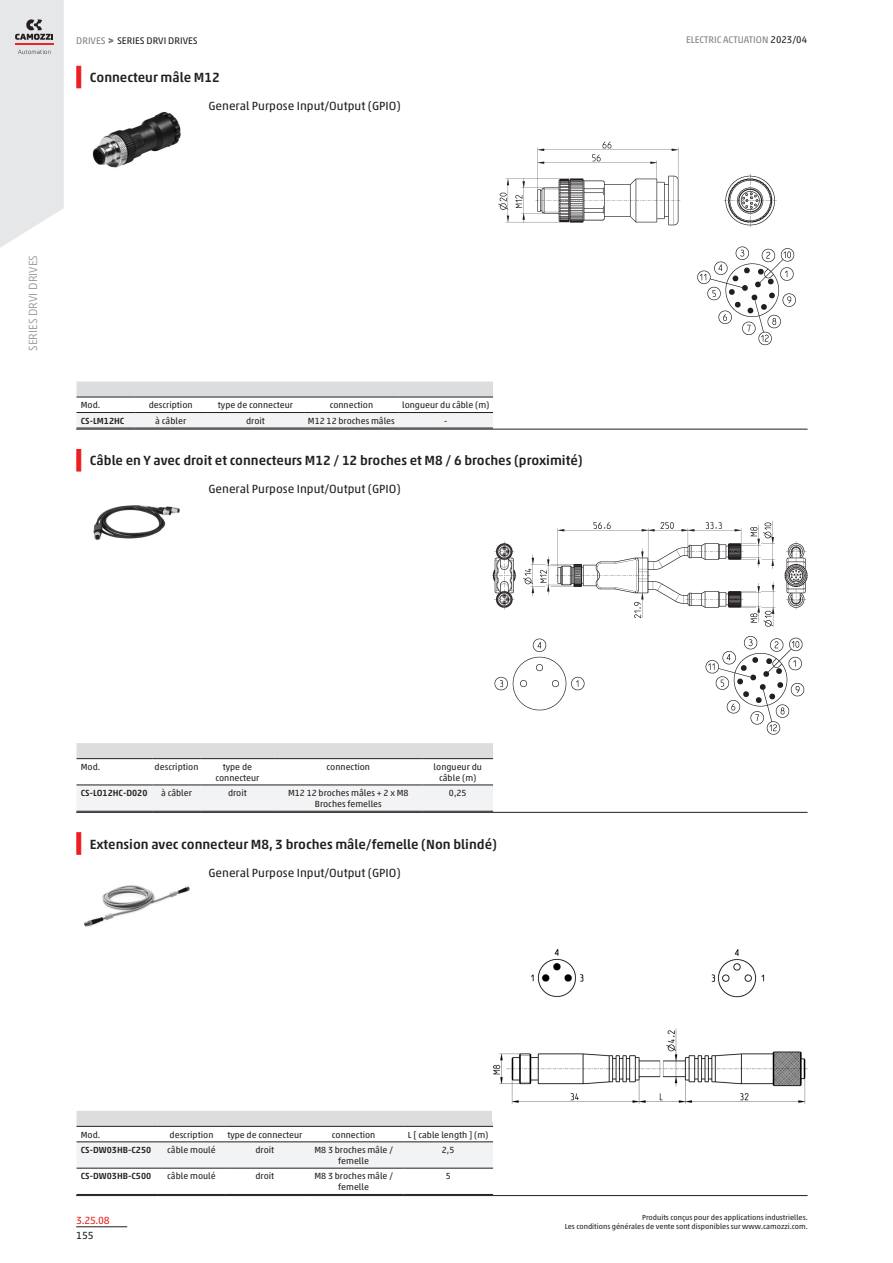
<style>
.page{position:relative;width:893px;height:1263px;background:#fff}
.page>*{position:absolute;margin:0;border:0;box-sizing:border-box;transform-origin:0 0}
.blockTitle_value{font:500 13.5px "Akko W1 G";color:#231f20}
.normal_value{font:12px "Akko W1 G";color:#231f20}
.t1{font:300 12px "Akko W1 G";color:#939598}
.secL{font:10.5px "Akko W1 G";color:#e72621}
.sec4L{font:10.5px "Akko W1 G";color:#231f20}
.footTitleL{font:9.75px "Akko W1 G";color:#808285}
.headTitleL{font:9.75px "Akko W1 G";color:#231f20}
.models_header{font:9px/10.8px "Akko W1 G";color:#231f20;text-align:center}
.models_cell{font:9px/10.8px "Akko W1 G";color:#231f20;text-align:center}
.models_row_header{font:500 9px "Akko W1 G";color:#231f20}
.models_model{font:9px "Akko W1 G";color:#231f20}
.footNotesL{font:7.5px/9px "Akko W1 G";color:#231f20;text-align:right}
.s1{color:#808285}
.s2{font-size:9px;color:#808285}
.s3{color:#231f20}
</style>
<div class="page">
<hr style="left:76px;top:1226px;width:51px;height:1px;background:#231f20">
<svg style="left:0;top:0;width:64px;height:248px;background:#e4e4e6"></svg>
<svg style="left:76px;top:66px;width:5px;height:22px"></svg>
<svg style="left:77px;top:381px;width:416px;height:16px;background:#d7d8da"></svg>
<div style="left:77px;top:413px;width:416px;height:15px;background:#f2f3f4"></div>
<hr style="left:77px;top:428px;width:58px;height:1px;background:#231f20">
<hr style="left:135px;top:428px;width:72px;height:1px;background:#231f20">
<hr style="left:207px;top:428px;width:97px;height:1px;background:#231f20">
<hr style="left:304px;top:428px;width:95px;height:1px;background:#231f20">
<hr style="left:399px;top:428px;width:94px;height:1px;background:#231f20">
<hr style="left:77px;top:397px;width:58px;height:1px;background:#231f20">
<hr style="left:77px;top:412px;width:58px;height:1px;background:#231f20">
<hr style="left:135px;top:397px;width:72px;height:1px;background:#231f20">
<hr style="left:135px;top:412px;width:72px;height:1px;background:#231f20">
<hr style="left:207px;top:397px;width:97px;height:1px;background:#231f20">
<hr style="left:207px;top:412px;width:97px;height:1px;background:#231f20">
<hr style="left:304px;top:397px;width:95px;height:1px;background:#231f20">
<hr style="left:304px;top:412px;width:95px;height:1px;background:#231f20">
<hr style="left:399px;top:397px;width:94px;height:1px;background:#231f20">
<hr style="left:399px;top:412px;width:94px;height:1px;background:#231f20">
<hr style="left:76px;top:429px;width:731px;height:1px;background:#231f20">
<img style="left:498px;top:141px;width:298px;height:205px">
<img style="left:92px;top:111px;width:89px;height:57px">
<svg style="left:76px;top:449px;width:5px;height:22px"></svg>
<div style="left:77px;top:743px;width:416px;height:15px;background:#dcdddf"></div>
<div style="left:77px;top:786px;width:416px;height:25px;background:#f2f3f4"></div>
<hr style="left:77px;top:811px;width:75px;height:1px;background:#231f20">
<hr style="left:152px;top:811px;width:49px;height:1px;background:#231f20">
<hr style="left:201px;top:811px;width:73px;height:1px;background:#231f20">
<hr style="left:274px;top:811px;width:148px;height:1px;background:#231f20">
<hr style="left:422px;top:811px;width:71px;height:1px;background:#231f20">
<hr style="left:77px;top:758px;width:75px;height:1px;background:#231f20">
<hr style="left:77px;top:785px;width:75px;height:1px;background:#231f20">
<hr style="left:152px;top:758px;width:49px;height:1px;background:#231f20">
<hr style="left:152px;top:785px;width:49px;height:1px;background:#231f20">
<hr style="left:201px;top:758px;width:73px;height:1px;background:#231f20">
<hr style="left:201px;top:785px;width:73px;height:1px;background:#231f20">
<hr style="left:274px;top:758px;width:148px;height:1px;background:#231f20">
<hr style="left:274px;top:785px;width:148px;height:1px;background:#231f20">
<hr style="left:422px;top:758px;width:71px;height:1px;background:#231f20">
<hr style="left:422px;top:785px;width:71px;height:1px;background:#231f20">
<hr style="left:76px;top:812px;width:731px;height:1px;background:#231f20">
<img style="left:493px;top:521px;width:314px;height:214px">
<img style="left:93px;top:505px;width:87px;height:36px">
<svg style="left:76px;top:832px;width:5px;height:23px"></svg>
<div style="left:77px;top:1111px;width:416px;height:15px;background:#dcdddf"></div>
<svg style="left:77px;top:1142px;width:416px;height:26px"></svg>
<hr style="left:77px;top:1168px;width:80px;height:1px;background:#231f20">
<hr style="left:77px;top:1194px;width:80px;height:1px;background:#231f20">
<hr style="left:157px;top:1168px;width:69px;height:1px;background:#231f20">
<hr style="left:157px;top:1194px;width:69px;height:1px;background:#231f20">
<hr style="left:226px;top:1168px;width:78px;height:1px;background:#231f20">
<hr style="left:226px;top:1194px;width:78px;height:1px;background:#231f20">
<hr style="left:304px;top:1168px;width:99px;height:1px;background:#231f20">
<hr style="left:304px;top:1194px;width:99px;height:1px;background:#231f20">
<hr style="left:403px;top:1168px;width:90px;height:1px;background:#231f20">
<hr style="left:403px;top:1194px;width:90px;height:1px;background:#231f20">
<hr style="left:77px;top:1126px;width:80px;height:1px;background:#231f20">
<hr style="left:77px;top:1141px;width:80px;height:1px;background:#231f20">
<hr style="left:157px;top:1126px;width:69px;height:1px;background:#231f20">
<hr style="left:157px;top:1141px;width:69px;height:1px;background:#231f20">
<hr style="left:226px;top:1126px;width:78px;height:1px;background:#231f20">
<hr style="left:226px;top:1141px;width:78px;height:1px;background:#231f20">
<hr style="left:304px;top:1126px;width:99px;height:1px;background:#231f20">
<hr style="left:304px;top:1141px;width:99px;height:1px;background:#231f20">
<hr style="left:403px;top:1126px;width:90px;height:1px;background:#231f20">
<hr style="left:403px;top:1141px;width:90px;height:1px;background:#231f20">
<hr style="left:76px;top:1195px;width:731px;height:1px;background:#231f20">
<img style="left:493px;top:948px;width:314px;height:156px">
<img style="left:84px;top:885px;width:106px;height:42px">
<p class="headTitleL" style="left:76px;top:33px;width:123px"><span class="s1">DRIVES</span> <span class="s2">&gt;</span> SERIES DRVI DRIVES</p>
<p class="footTitleL" style="left:686px;top:33px;width:123px">ELECTRIC ACTUATION <span class="s3">2023/04</span></p>
<p class="blockTitle_value" style="left:90px;top:68px;width:132px">Connecteur mâle M12</p>
<p class="normal_value" style="left:209px;top:97px;width:194px">General Purpose Input/Output (GPIO)</p>
<p class="t1" style="left:24px;top:351px;width:97px;rotate:-90deg">SERIES DRVI DRIVES</p>
<p class="models_model" style="left:81px;top:399px;width:21px">Mod.</p>
<p class="models_header" style="left:149px;top:399px;width:45px">description</p>
<p class="models_header" style="left:218px;top:399px;width:77px">type de connecteur</p>
<p class="models_header" style="left:330px;top:399px;width:45px">connection</p>
<p class="models_header" style="left:402px;top:399px;width:89px">longueur du câble (m)</p>
<p class="models_row_header" style="left:81px;top:414px;width:45px">CS-LM12HC</p>
<p class="models_cell" style="left:155px;top:415px;width:32px">à câbler</p>
<p class="models_cell" style="left:246px;top:415px;width:20px">droit</p>
<p class="models_cell" style="left:308px;top:415px;width:88px">M12 12 broches mâles</p>
<p class="models_cell" style="left:444px;top:415px;width:5px">-</p>
<p class="blockTitle_value" style="left:90px;top:451px;width:494px">Câble en Y avec droit et connecteurs M12 / 12 broches et M8 / 6 broches (proximité)</p>
<p class="normal_value" style="left:209px;top:480px;width:194px">General Purpose Input/Output (GPIO)</p>
<p class="models_model" style="left:81px;top:760px;width:21px">Mod.</p>
<p class="models_header" style="left:155px;top:761px;width:45px">description</p>
<p class="models_header" style="left:215px;top:761px;width:45px">type de connecteur</p>
<p class="models_header" style="left:327px;top:761px;width:45px">connection</p>
<p class="models_header" style="left:434px;top:761px;width:50px">longueur du câble (m)</p>
<p class="models_row_header" style="left:81px;top:786px;width:68px">CS-LO12HC-D020</p>
<p class="models_cell" style="left:161px;top:787px;width:32px">à câbler</p>
<p class="models_cell" style="left:228px;top:787px;width:20px">droit</p>
<p class="models_cell" style="left:288px;top:787px;width:122px">M12 12 broches mâles + 2 x M8<br>Broches femelles</p>
<p class="models_cell" style="left:449px;top:787px;width:19px">0,25</p>
<p class="blockTitle_value" style="left:90px;top:834px;width:409px">Extension avec connecteur M8, 3 broches mâle/femelle (Non blindé)</p>
<p class="normal_value" style="left:209px;top:864px;width:194px">General Purpose Input/Output (GPIO)</p>
<p class="models_model" style="left:81px;top:1128px;width:21px">Mod.</p>
<p class="models_header" style="left:170px;top:1128px;width:45px">description</p>
<p class="models_header" style="left:227px;top:1128px;width:77px">type de connecteur</p>
<p class="models_header" style="left:332px;top:1128px;width:45px">connection</p>
<p class="models_header" style="left:408px;top:1128px;width:82px">L [ cable length ] (m)</p>
<p class="models_row_header" style="left:81px;top:1143px;width:72px">CS-DW03HB-C250</p>
<p class="models_cell" style="left:167px;top:1144px;width:50px">câble moulé</p>
<p class="models_cell" style="left:255px;top:1144px;width:20px">droit</p>
<p class="models_cell" style="left:314px;top:1144px;width:80px">M8 3 broches mâle / femelle</p>
<p class="models_cell" style="left:442px;top:1144px;width:14px">2,5</p>
<p class="models_row_header" style="left:81px;top:1170px;width:72px">CS-DW03HB-C500</p>
<p class="models_cell" style="left:167px;top:1170px;width:50px">câble moulé</p>
<p class="models_cell" style="left:255px;top:1170px;width:20px">droit</p>
<p class="models_cell" style="left:314px;top:1170px;width:80px">M8 3 broches mâle / femelle</p>
<p class="models_cell" style="left:446px;top:1170px;width:7px">5</p>
<p class="secL" style="left:76px;top:1212px;width:35px">3.25.08</p>
<p class="sec4L" style="left:76px;top:1228px;width:19px">155</p>
<p class="footNotesL" style="left:565px;top:1212px;width:244px">Produits conçus pour des applications industrielles.<br>Les conditions générales de vente sont disponibles sur www.camozzi.com.</p>
</div>
